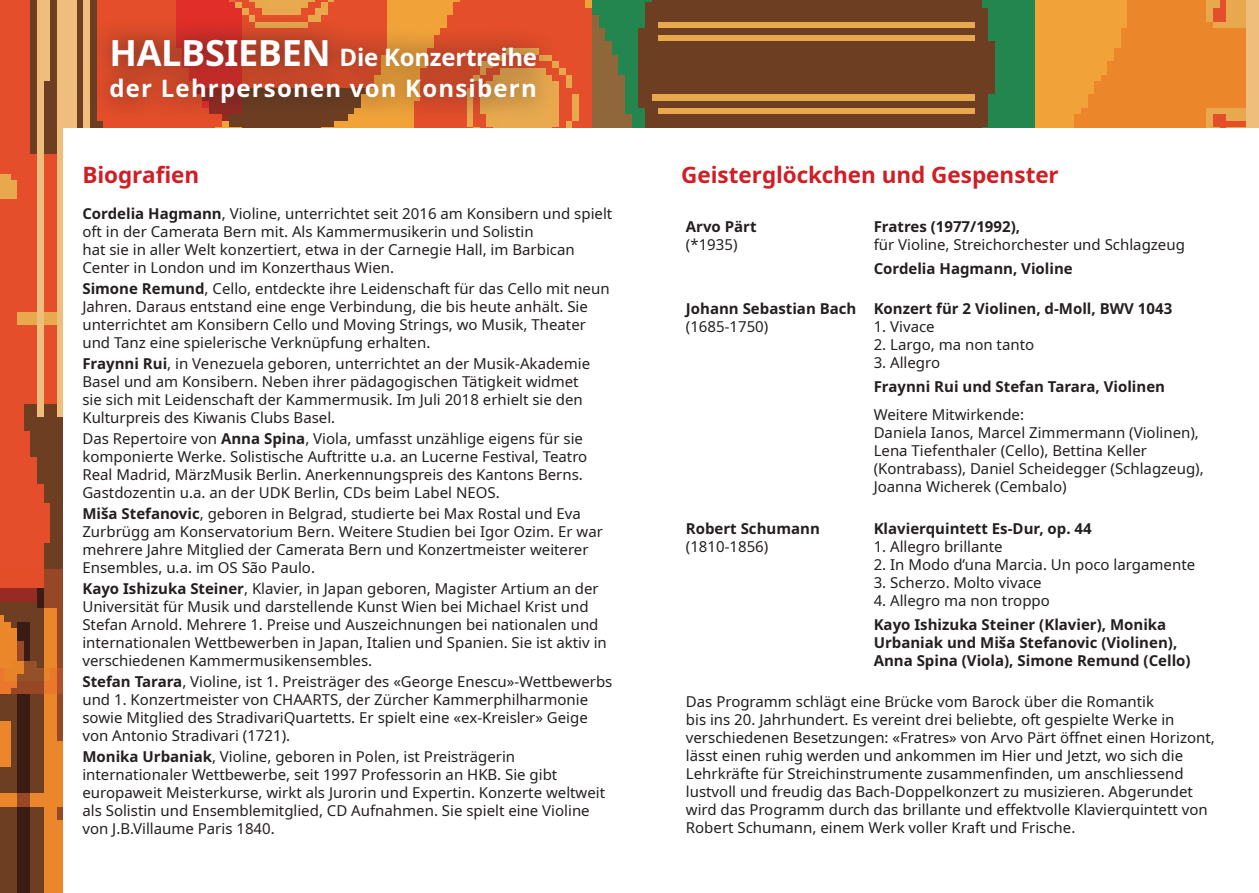
<style>
.page{position:relative;width:1259px;height:893px;background:#fff}
.page>*{position:absolute;margin:0;border:0;box-sizing:border-box;transform-origin:0 0}
.t1{font:700 24px/31.5px "Noto Sans";letter-spacing:.05em;color:#fff}
.t2{font:700 22.5px "Noto Sans";color:#d01e25}
.t3{font:15px/18px "Noto Sans";color:#231f20}
.t4{font:15px/18px "Noto Sans";color:#1e1f1e}
.t5{font:700 15px/18px "Noto Sans";color:#231f20}
.s1{font-size:36px}
.s2{font-weight:700}
</style>
<div class="page">
<img style="left:0;top:0;width:1259px;height:893px">
<div style="left:64px;top:129px;width:1195px;height:764px;background:#fff"></div>
<div style="left:88px;top:16px;width:470px;height:108px;background:#231f20;opacity:.8"></div>
<h1 class="t1" style="left:109px;top:42px;width:429px"><span class="s1">HALBSIEBEN</span> Die Konzertreihe der Lehrpersonen von Konsibern</h1>
<h2 class="t2" style="left:82px;top:158px;width:118px">Biografien</h2>
<p class="t3" style="left:82px;top:204px;width:531px"><span class="s2">Cordelia Hagmann</span>, Violine, unterrichtet seit 2016 am Konsibern und spielt oft in der Camerata Bern mit. Als Kammermusikerin und Solistin<br>hat sie in aller Welt konzertiert, etwa in der Carnegie Hall, im Barbican Center in London und im Konzerthaus Wien.</p>
<p class="t3" style="left:82px;top:279px;width:529px"><span class="s2">Simone Remund</span>, Cello, entdeckte ihre Leidenschaft für das Cello mit neun Jahren. Daraus entstand eine enge Verbindung, die bis heute anhält. Sie unterrichtet am Konsibern Cello und Moving Strings, wo Musik, Theater und Tanz eine spielerische Verknüpfung erhalten.</p>
<p class="t3" style="left:82px;top:354px;width:509px"><span class="s2">Fraynni Rui</span>, in Venezuela geboren, unterrichtet an der Musik-Akademie Basel und am Konsibern. Neben ihrer pädagogischen Tätigkeit widmet sie sich mit Leidenschaft der Kammermusik. Im Juli 2018 erhielt sie den Kulturpreis des Kiwanis Clubs Basel.</p>
<p class="t3" style="left:82px;top:429px;width:506px">Das Repertoire von <span class="s2">Anna Spina</span>, Viola, umfasst unzählige eigens für sie komponierte Werke. Solistische Auftritte u.a. an Lucerne Festival, Teatro Real Madrid, MärzMusik Berlin. Anerkennungspreis des Kantons Berns.<br>Gastdozentin u.a. an der UDK Berlin, CDs beim Label NEOS.</p>
<p class="t3" style="left:82px;top:504px;width:522px"><span class="s2">Miša Stefanovic</span>, geboren in Belgrad, studierte bei Max Rostal und Eva Zurbrügg am Konservatorium Bern. Weitere Studien bei Igor Ozim. Er war mehrere Jahre Mitglied der Camerata Bern und Konzertmeister weiterer Ensembles, u.a. im OS São Paulo.</p>
<p class="t3" style="left:82px;top:579px;width:526px"><span class="s2">Kayo Ishizuka Steiner</span>, Klavier, in Japan geboren, Magister Artium an der Universität für Musik und darstellende Kunst Wien bei Michael Krist und Stefan Arnold. Mehrere 1. Preise und Auszeichnungen bei nationalen und internationalen Wettbewerben in Japan, Italien und Spanien. Sie ist aktiv in verschiedenen Kammermusikensembles.</p>
<p class="t3" style="left:82px;top:672px;width:531px"><span class="s2">Stefan Tarara</span>, Violine, ist 1. Preisträger des «George Enescu»-Wettbewerbs und 1. Konzertmeister von CHAARTS, der Zürcher Kammerphilharmonie sowie Mitglied des StradivariQuartetts. Er spielt eine «ex-Kreisler» Geige von Antonio Stradivari (1721).</p>
<p class="t3" style="left:82px;top:747px;width:524px"><span class="s2">Monika Urbaniak</span>, Violine, geboren in Polen, ist Preisträgerin internationaler Wettbewerbe, seit 1997 Professorin an HKB. Sie gibt europaweit Meisterkurse, wirkt als Jurorin und Expertin. Konzerte weltweit als Solistin und Ensemblemitglied, CD Aufnahmen. Sie spielt eine Violine von J.B.Villaume Paris 1840.</p>
<h2 class="t2" style="left:681px;top:158px;width:379px">Geisterglöckchen und Gespenster</h2>
<p class="t5" style="left:686px;top:218px;width:72px">Arvo Pärt</p>
<p class="t3" style="left:686px;top:236px;width:53px">(*1935)</p>
<p class="t5" style="left:873px;top:218px;width:148px">Fratres (1977/1992),</p>
<p class="t3" style="left:873px;top:236px;width:313px">für Violine, Streichorchester und Schlagzeug</p>
<p class="t5" style="left:873px;top:260px;width:201px">Cordelia Hagmann, Violine</p>
<p class="t5" style="left:686px;top:300px;width:172px">Johann Sebastian Bach</p>
<p class="t3" style="left:686px;top:318px;width:84px">(1685-1750)</p>
<p class="t5" style="left:873px;top:300px;width:300px">Konzert für 2 Violinen, d-Moll, BWV 1043</p>
<p class="t3" style="left:873px;top:318px;width:63px">1. Vivace</p>
<p class="t3" style="left:873px;top:336px;width:162px">2. Largo, ma non tanto</p>
<p class="t3" style="left:873px;top:354px;width:68px">3. Allegro</p>
<p class="t5" style="left:873px;top:378px;width:293px">Fraynni Rui und Stefan Tarara, Violinen</p>
<p class="t3" style="left:873px;top:406px;width:331px">Weitere Mitwirkende:<br>Daniela Ianos, Marcel Zimmermann (Violinen), Lena Tiefenthaler (Cello), Bettina Keller (Kontrabass), Daniel Scheidegger (Schlagzeug), Joanna Wicherek (Cembalo)</p>
<p class="t5" style="left:873px;top:520px;width:219px">Klavierquintett Es-Dur, op. 44</p>
<p class="t3" style="left:873px;top:538px;width:130px">1. Allegro brillante</p>
<p class="t3" style="left:873px;top:556px;width:323px">2. In Modo d’una Marcia. Un poco largamente</p>
<p class="t3" style="left:873px;top:574px;width:170px">3. Scherzo. Molto vivace</p>
<p class="t3" style="left:873px;top:592px;width:178px">4. Allegro ma non troppo</p>
<p class="t5" style="left:873px;top:616px;width:318px">Kayo Ishizuka Steiner (Klavier), Monika<br>Urbaniak und Miša Stefanovic (Violinen),<br>Anna Spina (Viola), Simone Remund (Cello)</p>
<p class="t4" style="left:686px;top:693px;width:530px">Das Programm schlägt eine Brücke vom Barock über die Romantik<br>bis ins 20. Jahrhundert. Es vereint drei beliebte, oft gespielte Werke in verschiedenen Besetzungen: «Fratres» von Arvo Pärt öffnet einen Horizont, lässt einen ruhig werden und ankommen im Hier und Jetzt, wo sich die Lehrkräfte für Streichinstrumente zusammenfinden, um anschliessend lustvoll und freudig das Bach-Doppelkonzert zu musizieren. Abgerundet wird das Programm durch das brillante und effektvolle Klavierquintett von Robert Schumann, einem Werk voller Kraft und Frische.</p>
<p class="t5" style="left:686px;top:520px;width:135px">Robert Schumann</p>
<p class="t3" style="left:686px;top:538px;width:84px">(1810-1856)</p>
</div>
